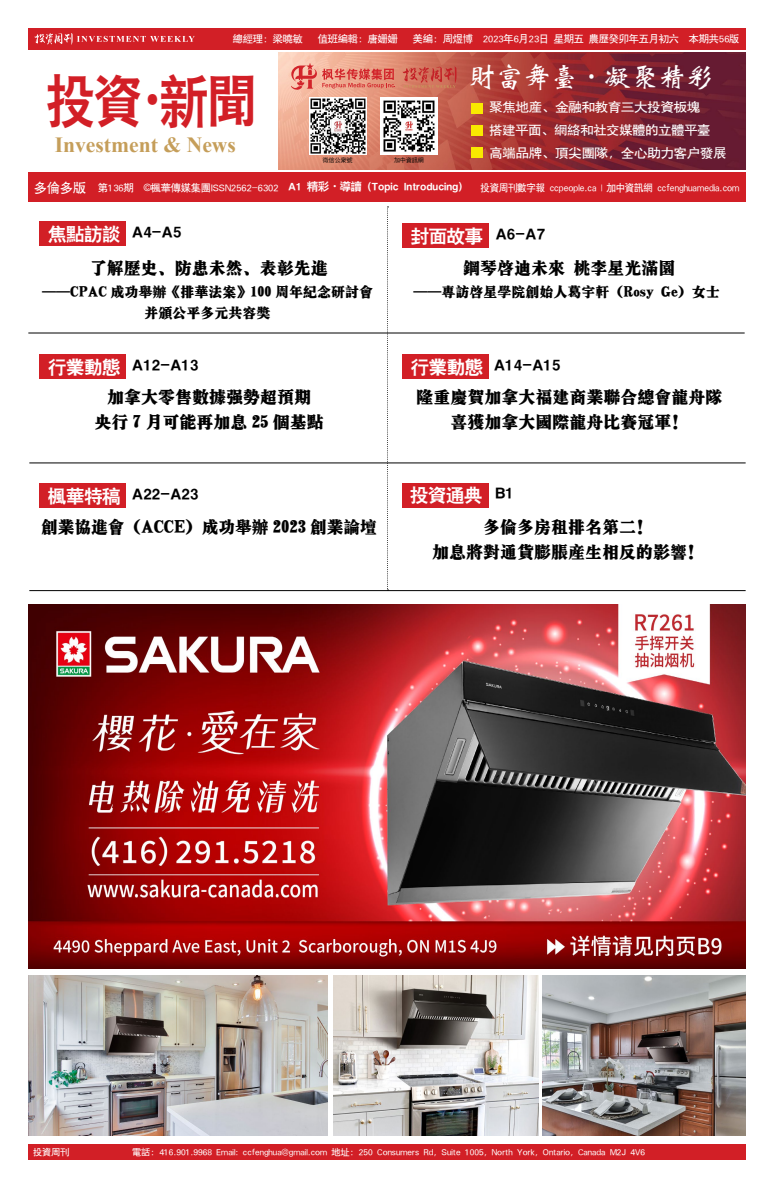
<style>
.page{position:relative;width:774px;height:1188px;background:#fff}
.page>*{position:absolute;margin:0;border:0;box-sizing:border-box;transform-origin:0 0}
.t1{font:55.5px "FDH";color:#d21f26;scale:.86 1}
.t2{font:27.3px "FWT";color:#fff}
.t3{font:700 21.6px "Times New Roman";color:#c59e5a}
.t4{font:18px "FDH";color:#fff}
.t5{font:17px/25px "H Ya 0 gf";color:#000;text-align:center}
.t6{font:16px "FDH";color:#000}
.t7{font:14px/21px "H Ya 0 gf";color:#000;text-align:center}
.t8{font:12.4px "FHT";color:#fff;scale:1.06 1}
.t9{font:12.2px "FHT";color:#fff;scale:1.06 1}
.t10{font:11px "FDH";color:#fff}
.t11{font:10px "FHT";color:#fff}
.t12{font:10px "FHT";color:#fff;scale:.92 1}
.t13{font:9px "FHT";color:#fff}
.t14{font:6px "FPH";color:#000}
.s1{font-family:"FHT";font-size:13px}
.s2{font-family:"FHT";font-size:10px}
.s3{font-family:"Arial";font-size:10px}
.s4{font-size:18px;color:#fff}
</style>
<div class="page">
<div style="left:28px;top:1145px;width:718px;height:15px;background:#d21f26"></div>
<div style="left:28px;top:28px;width:718px;height:21px;background:#d21f26"></div>
<svg style="left:34px;top:33px;width:161px;height:12px"></svg>
<div style="left:28px;top:172px;width:718px;height:30px;background:#d21f26"></div>
<svg style="left:387px;top:206px;width:2px;height:384px"></svg>
<hr style="left:28px;top:333px;width:717px;height:1px;background:#000">
<hr style="left:29px;top:463px;width:717px;height:1px;background:#000">
<hr style="left:29px;top:590px;width:717px;height:1px;background:#000">
<div style="left:39px;top:483px;width:87px;height:25px;background:#d21f26"></div>
<div style="left:39px;top:221px;width:87px;height:25px;background:#d21f26"></div>
<div style="left:402px;top:223px;width:86px;height:25px;background:#d21f26"></div>
<div style="left:402px;top:483px;width:86px;height:25px;background:#d21f26"></div>
<img style="left:279px;top:53px;width:467px;height:116px">
<svg style="left:291px;top:63px;width:105px;height:27px;background:#e78777"></svg>
<svg style="left:403px;top:67px;width:54px;height:21px"></svg>
<div style="left:472px;top:103px;width:11px;height:10px;background:#f9e900"></div>
<div style="left:472px;top:125px;width:11px;height:11px;background:#f9e900"></div>
<div style="left:472px;top:148px;width:11px;height:10px;background:#f9e900"></div>
<img style="left:310px;top:97px;width:56px;height:57px">
<img style="left:381px;top:97px;width:57px;height:57px">
<div style="left:402px;top:354px;width:86px;height:25px;background:#d21f26"></div>
<div style="left:39px;top:354px;width:87px;height:25px;background:#d21f26"></div>
<img style="left:28px;top:604px;width:717px;height:364px">
<img style="left:28px;top:975px;width:300px;height:160px">
<img style="left:333px;top:975px;width:205px;height:160px">
<img style="left:543px;top:975px;width:203px;height:160px">
<p class="t11" style="left:233px;top:34px;width:72px">总经理：梁晓敏</p>
<p class="t11" style="left:318px;top:34px;width:81px">值班编辑：唐姗姗</p>
<p class="t11" style="left:413px;top:34px;width:328px">美编：周煜博 2023年6月23日 星期五 农历癸卯年五月初六 本期共56版</p>
<h1 class="t1" style="left:48px;top:71px;width:245px">投资·新闻</h1>
<p class="t3" style="left:55px;top:129px;width:183px">Investment &amp; News</p>
<p class="t10" style="left:34px;top:181px;width:429px"><span class="s1">多伦多版</span> <span class="s2">第136期</span> <span class="s3">©</span><span class="s2">枫华传媒集团ISSN2562-6302</span> A1 精彩·导读 (Topic Introducing)</p>
<p class="t12" style="left:481px;top:182px;width:283px">投资周刊数字报 ccpeople.ca | 加中资讯网 ccfenghuamedia.com</p>
<p class="t6" style="left:49px;top:223px;width:134px"><span class="s4">焦点访谈</span> A4-A5</p>
<p class="t6" style="left:412px;top:225px;width:135px"><span class="s4">封面故事</span> A6-A7</p>
<h2 class="t2" style="left:469px;top:62px;width:246px">财富舞台·凝聚精彩</h2>
<p class="t8" style="left:490px;top:101px;width:200px">聚焦地产、金融和教育三大投资板块</p>
<p class="t8" style="left:490px;top:146px;width:225px">高端品牌、顶尖团队，全心助力客户发展</p>
<p class="t9" style="left:490px;top:123px;width:210px">搭建平面、网络和社交媒体的立体平台</p>
<p class="t14" style="left:323px;top:157px;width:31px">微信公众号</p>
<p class="t14" style="left:394px;top:157px;width:31px">加中资讯网</p>
<p class="t5" style="left:90px;top:256px;width:240px">了解历史、防患未然、表彰先进</p>
<p class="t5" style="left:463px;top:256px;width:214px">钢琴启迪未来 桃李星光满园</p>
<p class="t7" style="left:42px;top:281px;width:332px">——CPAC 成功举办《排华法案》100 周年纪念研讨会并颁公平多元共容奖</p>
<p class="t7" style="left:413px;top:281px;width:308px">——专访启星学院创始人葛宇轩（Rosy Ge）女士</p>
<p class="t6" style="left:49px;top:357px;width:151px"><span class="s4">行业动态</span> A12-A13</p>
<p class="t6" style="left:412px;top:357px;width:151px"><span class="s4">行业动态</span> A14-A15</p>
<p class="t5" style="left:94px;top:384px;width:231px">加拿大零售数据强势超预期<br>央行 7 月可能再加息 25 个基点</p>
<p class="t5" style="left:416px;top:384px;width:307px">隆重庆贺加拿大福建商业联合总会龙舟队喜获加拿大国际龙舟比赛冠军！</p>
<p class="t4" style="left:49px;top:486px;width:73px">枫华特稿</p>
<p class="t6" style="left:132px;top:485px;width:69px">A22-A23</p>
<p class="t4" style="left:411px;top:486px;width:105px">投资通典 <sup>B1</sup></p>
<p class="t5" style="left:41px;top:514px;width:337px">创业协进会（ACCE）成功举办 2023 创业论坛</p>
<p class="t5" style="left:432px;top:514px;width:273px">多伦多房租排名第二！<br>加息将对通货膨胀产生相反的影响！</p>
<p class="t13" style="left:34px;top:1148px;width:37px">投资周刊</p>
<p class="t13" style="left:133px;top:1148px;width:514px">电话：416.901.9968 Email: ccfenghua@gmail.com 地址：250 Consumers Rd, Suite 1005, North York, Ontario, Canada M2J 4V6</p>
</div>
